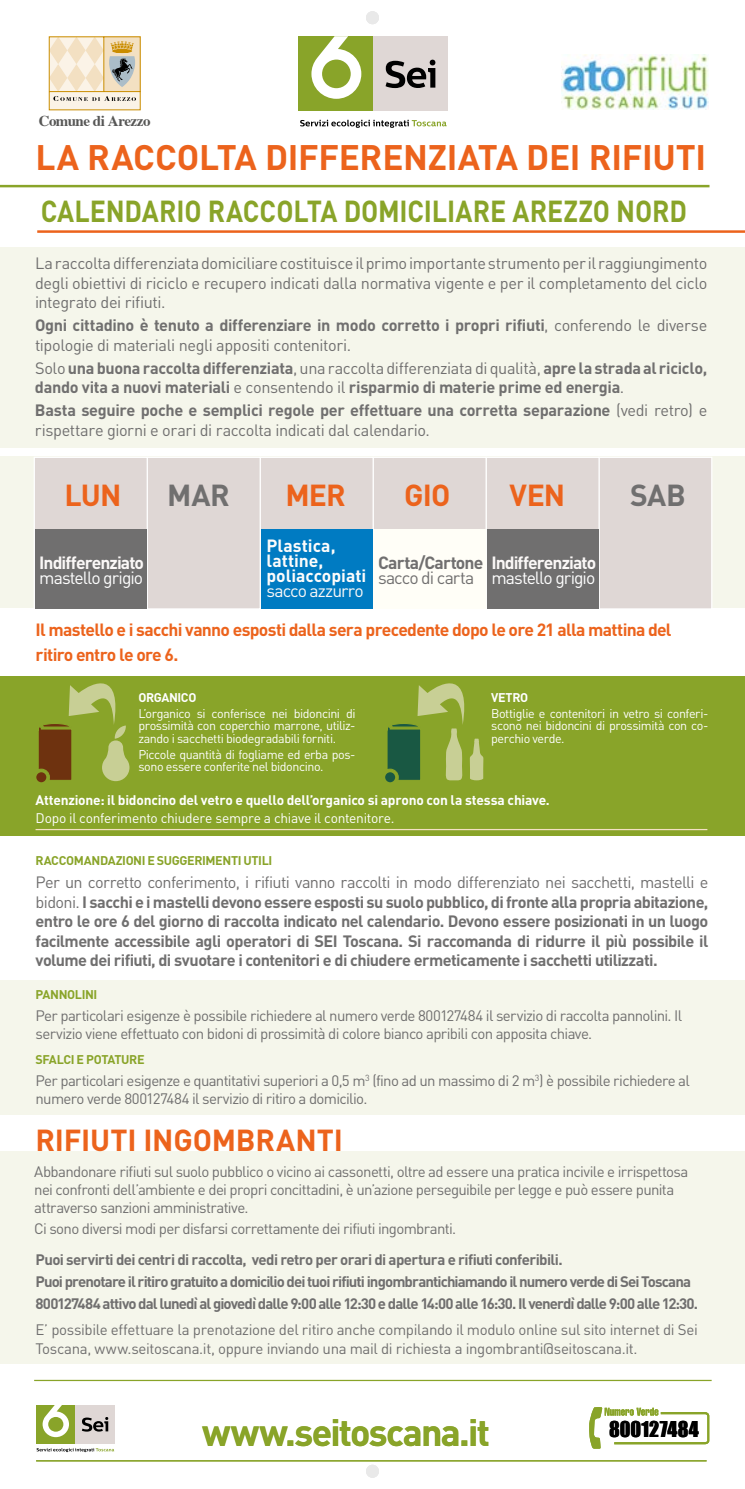
<style>
.page{position:relative;width:745px;height:1489px;background:#fff}
.page>*{position:absolute;margin:0;border:0;box-sizing:border-box;transform-origin:0 0}
.t1{font:700 37.5px "DIN";letter-spacing:-.045em;color:#89a429}
.t2{font:700 35px "DIN";letter-spacing:-.01em;color:#ec631c}
.t3{font:700 30px "DIN";letter-spacing:-.005em;color:#89a429;scale:.89 1}
.t4{font:700 30px "DIN";letter-spacing:-.01em;color:#ec631c}
.t5{font:700 30px "DIN";letter-spacing:-.01em;color:#706f6f}
.t6{font:20px "Impact";letter-spacing:.005em;color:#000}
.t7{font:700 17.5px/25px "DIN";letter-spacing:-.04em;color:#ec631c}
.t8{font:700 17.5px/15px "DIN";color:#fdfcfb}
.t9{font:700 17.5px "DIN";letter-spacing:-.055em;color:#fbf8f7}
.t10{font:17.5px "DIN";letter-spacing:-.055em;color:#fff}
.t11{font:700 17.5px "DIN";letter-spacing:-.045em;color:#706f6f}
.t12{font:17.5px "DIN";letter-spacing:-.055em;color:#fbf8f7}
.t13{font:17.5px "DIN";letter-spacing:-.055em;color:#706f6f}
.t14{font:700 16.25px/19.5px "DIN";letter-spacing:-.02em;color:#706f6f}
.t15{font:16.25px/19.5px "DIN";letter-spacing:-.025em;color:#706f6f;text-align:justify}
.t16{font:15px/18px "DIN";letter-spacing:-.045em;color:#706f6f}
.t17{font:700 15px/22px "DIN";letter-spacing:-.06em;color:#706f6f}
.t18{font:15px/18px "DIN";letter-spacing:-.025em;color:#706f6f}
.t19{font:700 15px "Times";letter-spacing:-.035em;color:#575756}
.t20{font:700 13.75px "DIN";letter-spacing:-.015em;color:#fff}
.t21{font:13.75px "DIN";letter-spacing:-.02em;color:#fff}
.t22{font:12.5px/12.5px "DIN";letter-spacing:-.035em;color:#fff;text-align:justify}
.t23{font:700 12.5px "DIN";letter-spacing:-.035em;color:#89a429}
.t24{font:700 12.5px "DIN";letter-spacing:-.035em;color:#fff}
.s1{font-weight:700}
.s2{font-weight:400}
</style>
<div class="page">
<div style="left:0;top:1240px;width:744px;height:123px;background:#f5f6eb"></div>
<img style="left:561px;top:54px;width:147px;height:56px">
<hr style="left:34px;top:1379px;width:677px;height:1px;background:#89a429">
<div style="left:0;top:456px;width:744px;height:152px;background:#f5f6eb"></div>
<div style="left:597px;top:456px;width:115px;height:153px;background:#dfd7d5;border:1px solid #fff"></div>
<div style="left:485px;top:456px;width:114px;height:153px;background:#dfd7d5;border:1px solid #fff"></div>
<div style="left:372px;top:456px;width:114px;height:153px;background:#dfd7d5;border:1px solid #fff"></div>
<div style="left:259px;top:456px;width:114px;height:153px;background:#dfd7d5;border:1px solid #fff"></div>
<div style="left:146px;top:456px;width:115px;height:153px;background:#dfd7d5;border:1px solid #fff"></div>
<div style="left:34px;top:456px;width:114px;height:153px;background:#dfd7d5;border:1px solid #fff"></div>
<div style="left:260px;top:529px;width:112px;height:79px;background:#007bc2"></div>
<div style="left:486px;top:529px;width:112px;height:79px;background:#706f6f"></div>
<div style="left:35px;top:529px;width:111px;height:79px;background:#706f6f"></div>
<div style="left:373px;top:529px;width:112px;height:79px;background:#fffef7"></div>
<div style="left:0;top:1150px;width:744px;height:91px;background:#f5f6eb"></div>
<div style="left:298px;top:36px;width:75px;height:75px;background:#89a429"></div>
<div style="left:373px;top:36px;width:75px;height:75px;background:#dfd7d5"></div>
<svg style="left:300px;top:120px;width:146px;height:8px"></svg>
<svg style="left:385px;top:60px;width:50px;height:28px"></svg>
<svg style="left:311px;top:36px;width:50px;height:63px"></svg>
<div style="left:0;top:247px;width:744px;height:201px;background:#f5f6eb"></div>
<hr style="left:36px;top:1459px;width:670px;height:2px;background:#89a429">
<svg style="left:589px;top:1407px;width:119px;height:41px"></svg>
<svg style="left:36px;top:1443px;width:79px;height:10px"></svg>
<div style="left:36px;top:1404px;width:39px;height:39px;background:#89a429"></div>
<div style="left:75px;top:1404px;width:40px;height:39px;background:#dfd7d5"></div>
<svg style="left:37px;top:1447px;width:77px;height:4px"></svg>
<svg style="left:82px;top:1417px;width:26px;height:14px"></svg>
<svg style="left:43px;top:1404px;width:26px;height:32px"></svg>
<div style="left:0;top:675px;width:744px;height:160px;background:#89a429"></div>
<div style="left:0;top:980px;width:744px;height:134px;background:#f5f6eb"></div>
<div style="left:33px;top:769px;width:17px;height:16px;border:3px solid #89a429;border-radius:50%"></div>
<svg style="left:37px;top:675px;width:92px;height:106px"></svg>
<div style="left:381px;top:769px;width:17px;height:16px;border:3px solid #89a429;border-radius:50%"></div>
<svg style="left:385px;top:675px;width:98px;height:106px"></svg>
<hr style="left:36px;top:829px;width:671px;height:1px;background:#f3e0c2">
<div style="left:366px;top:11px;width:13px;height:13px;background:#e9e9e9;border-radius:50%"></div>
<div style="left:366px;top:1464px;width:13px;height:13px;background:#e9e9e9;border-radius:50%"></div>
<hr style="left:0;top:185px;width:709px;height:2px;background:#89a429">
<hr style="left:37px;top:230px;width:707px;height:3px;background:#ec631c">
<svg style="left:49px;top:36px;width:92px;height:74px;background:#e5d6ba"></svg>
<p class="t19" style="left:39px;top:106px;width:113px">Comune di Arezzo</p>
<h2 class="t2" style="left:35px;top:134px;width:672px">LA RACCOLTA DIFFERENZIATA DEI RIFIUTI</h2>
<h3 class="t3" style="left:41px;top:192px;width:727px">CALENDARIO RACCOLTA DOMICILIARE AREZZO NORD</h3>
<p class="t15" style="left:35px;top:253px;width:673px">La raccolta differenziata domiciliare costituisce il primo importante strumento per il raggiungimento degli obiettivi di riciclo e recupero indicati dalla normativa vigente e per il completamento del ciclo integrato dei rifiuti.</p>
<p class="t15" style="left:35px;top:315px;width:673px"><span class="s1">Ogni cittadino è tenuto a differenziare in modo corretto i propri rifiuti</span>, conferendo le diverse tipologie di materiali negli appositi contenitori.</p>
<p class="t14" style="left:35px;top:357px;width:673px"><span class="s2">Solo</span> una buona raccolta differenziata<span class="s2">, una raccolta differenziata di qualità,</span> apre la strada al riciclo, dando vita a nuovi materiali <span class="s2">e consentendo il</span> risparmio di materie prime ed energia<span class="s2">.</span></p>
<p class="t14" style="left:35px;top:400px;width:673px">Basta seguire poche e semplici regole per effettuare una corretta separazione <span class="s2">(vedi retro) e rispettare giorni e orari di raccolta indicati dal calendario.</span></p>
<h3 class="t4" style="left:64px;top:475px;width:58px">LUN</h3>
<h3 class="t5" style="left:167px;top:475px;width:64px">MAR</h3>
<h3 class="t4" style="left:285px;top:475px;width:62px">MER</h3>
<h3 class="t4" style="left:404px;top:475px;width:48px">GIO</h3>
<h3 class="t4" style="left:509px;top:475px;width:57px">VEN</h3>
<h3 class="t5" style="left:629px;top:475px;width:57px">SAB</h3>
<p class="t8" style="left:266px;top:538px;width:101px">Plastica, lattine, poliaccopiati</p>
<p class="t12" style="left:266px;top:580px;width:99px">sacco azzurro</p>
<p class="t11" style="left:378px;top:551px;width:107px">Carta/Cartone</p>
<p class="t13" style="left:378px;top:566px;width:98px">sacco di carta</p>
<p class="t7" style="left:36px;top:616px;width:637px">Il mastello e i sacchi vanno esposti dalla sera precedente dopo le ore 21 alla mattina del ritiro entro le ore 6.</p>
<p class="t9" style="left:39px;top:550px;width:106px">Indifferenziato</p>
<p class="t10" style="left:39px;top:566px;width:105px">mastello grigio</p>
<p class="t9" style="left:491px;top:550px;width:106px">Indifferenziato</p>
<p class="t10" style="left:491px;top:566px;width:105px">mastello grigio</p>
<p class="t24" style="left:138px;top:689px;width:60px">ORGANICO</p>
<p class="t22" style="left:138px;top:706px;width:219px">L’organico si conferisce nei bidoncini di prossimità con coperchio marrone, utiliz&shy;zando i sacchetti biodegradabili forniti.</p>
<p class="t22" style="left:138px;top:747px;width:219px">Piccole quantità di fogliame ed erba pos&shy;sono essere conferite nel bidoncino.</p>
<p class="t24" style="left:491px;top:689px;width:38px">VETRO</p>
<p class="t22" style="left:491px;top:706px;width:219px">Bottiglie e contenitori in vetro si conferi&shy;scono nei bidoncini di prossimità con co&shy;perchio verde.</p>
<p class="t20" style="left:36px;top:791px;width:515px">Attenzione: il bidoncino del vetro e quello dell’organico si aprono con la stessa chiave.</p>
<p class="t21" style="left:36px;top:809px;width:360px">Dopo il conferimento chiudere sempre a chiave il contenitore.</p>
<p class="t23" style="left:35px;top:852px;width:238px">RACCOMANDAZIONI E SUGGERIMENTI UTILI</p>
<p class="t14" style="left:36px;top:871px;width:673px;text-align:justify"><span class="s2">Per un corretto conferimento, i rifiuti vanno raccolti in modo differenziato nei sacchetti, mastelli e bidoni.</span> I sacchi e i mastelli devono essere esposti su suolo pubblico, di fronte alla propria abitazione, entro le ore 6 del giorno di raccolta indicato nel calendario. Devono essere posizionati in un luogo facilmente accessibile agli operatori di SEI Toscana. Si raccomanda di ridurre il più possibile il volume dei rifiuti, di svuotare i contenitori e di chiudere ermeticamente i sacchetti utilizzati.</p>
<p class="t23" style="left:36px;top:986px;width:63px">PANNOLINI</p>
<p class="t16" style="left:36px;top:1006px;width:647px">Per particolari esigenze è possibile richiedere al numero verde 800127484 il servizio di raccolta pannolini. Il servizio viene effettuato con bidoni di prossimità di colore bianco apribili con apposita chiave.</p>
<p class="t23" style="left:36px;top:1051px;width:110px">SFALCI E POTATURE</p>
<p class="t16" style="left:36px;top:1070px;width:655px">Per particolari esigenze e quantitativi superiori a 0,5 m<sup>3</sup> (fino ad un massimo di 2 m<sup>3</sup>) è possibile richiedere al numero verde 800127484 il servizio di ritiro a domicilio.</p>
<h3 class="t4" style="left:35px;top:1120px;width:309px">RIFIUTI INGOMBRANTI</h3>
<p class="t16" style="left:34px;top:1161px;width:655px">Abbandonare rifiuti sul suolo pubblico o vicino ai cassonetti, oltre ad essere una pratica incivile e irrispettosa nei confronti dell’ambiente e dei propri concittadini, è un’azione perseguibile per legge e può essere punita attraverso sanzioni amministrative.</p>
<p class="t16" style="left:34px;top:1219px;width:423px">Ci sono diversi modi per disfarsi correttamente dei rifiuti ingombranti.</p>
<p class="t17" style="left:35px;top:1248px;width:663px">Puoi servirti dei centri di raccolta, vedi retro per orari di apertura e rifiuti conferibili.<br>Puoi prenotare il ritiro gratuito a domicilio dei tuoi rifiuti ingombrantichiamando il numero verde di Sei Toscana<br>800127484 attivo dal lunedì al giovedì dalle 9:00 alle 12:30 e dalle 14:00 alle 16:30. Il venerdì dalle 9:00 alle 12:30.</p>
<p class="t18" style="left:35px;top:1320px;width:663px">E’ possibile effettuare la prenotazione del ritiro anche compilando il modulo online sul sito internet di Sei<br>Toscana, www.seitoscana.it, oppure inviando una mail di richiesta a ingombranti@seitoscana.it.</p>
<h1 class="t1" style="left:202px;top:1407px;width:289px">www.seitoscana.it</h1>
<p class="t6" style="left:608px;top:1413px;width:91px">800127484</p>
</div>
